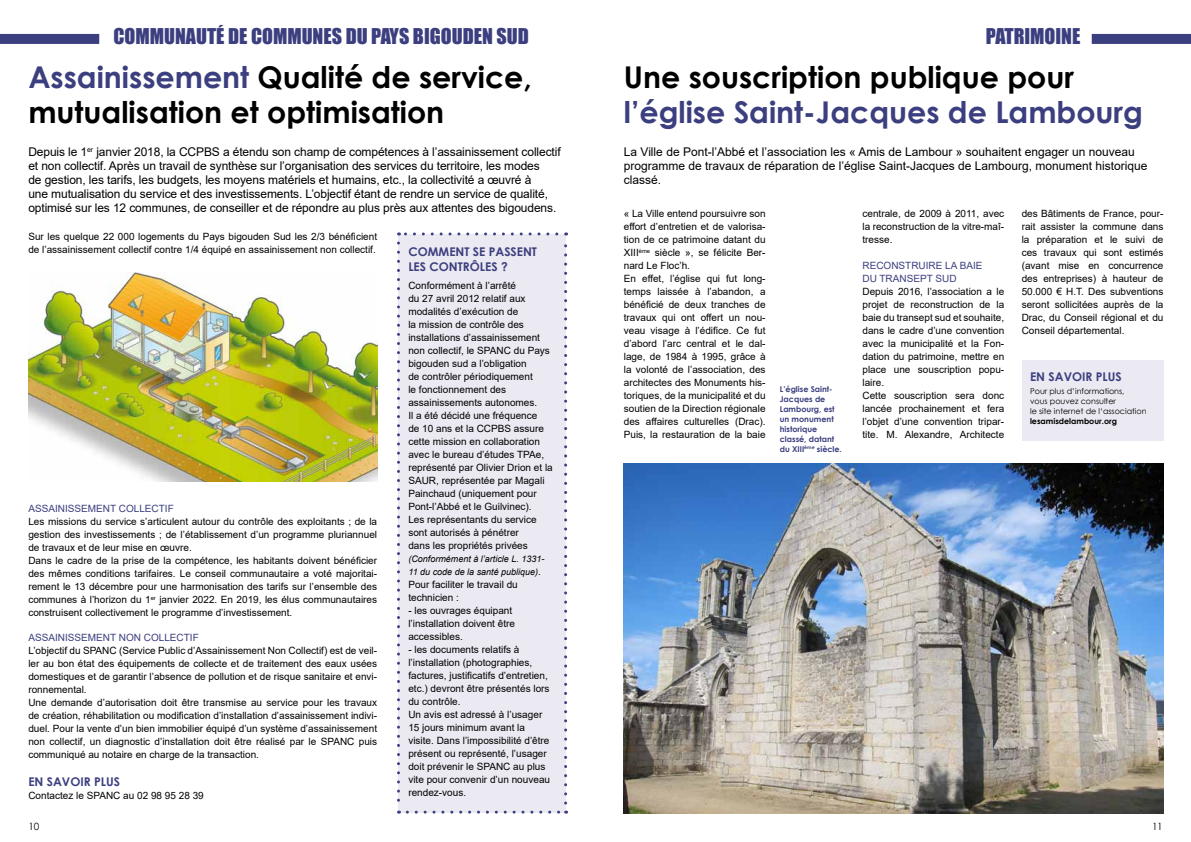
<style>
.page{position:relative;width:1191px;height:842px;background:#fff}
.page>*{position:absolute;margin:0;border:0;box-sizing:border-box;transform-origin:0 0}
.t1{font:700 30px/35px "Century Gothic";color:#000}
.t2{font:700 30px "Century Gothic";color:#3c3f7f}
.t3{font:20px "Impact";color:#3c3f7f}
.t4{font:12px/14px "Arial";letter-spacing:-.01em;color:#000}
.t5{font:700 12px/15px "Century Gothic";color:#3c3f7f}
.t6{font:10px/13px "Arial";color:#000}
.t7{font:10px/13px "Arial";color:#3c3f7f}
.t8{font:10px "Century Gothic";color:#000}
.t9{font:italic 9px/13px "Arial";color:#000}
.t10{font:700 8px/10px "Century Gothic";color:#3c3f7f}
.t11{font:8px/10px "Century Gothic";color:#000}
.t12{font:700 8px "Century Gothic";color:#000}
.s1{color:#3c3f7f}
.s2{font-style:normal;font-size:10px}
</style>
<div class="page">
<div style="left:1022px;top:360px;width:142px;height:81px;background:#ebe9f1"></div>
<div style="left:0;top:34px;width:99px;height:10px;background:#3c3f7f"></div>
<div style="left:1091px;top:34px;width:100px;height:10px;background:#3c3f7f"></div>
<img style="left:28px;top:272px;width:349px;height:210px">
<img style="left:624px;top:463px;width:539px;height:351px">
<div style="left:398px;top:234px;width:167px;height:578px;background:#ebe9f1"></div>
<svg style="left:397px;top:243px;width:3px;height:571px"></svg>
<svg style="left:407px;top:811px;width:159px;height:3px"></svg>
<svg style="left:564px;top:232px;width:3px;height:571px"></svg>
<svg style="left:398px;top:232px;width:159px;height:3px"></svg>
<h2 class="t3" style="left:113px;top:21px;width:417px">COMMUNAUTÉ DE COMMUNES DU PAYS BIGOUDEN SUD</h2>
<h2 class="t3" style="left:985px;top:21px;width:96px">PATRIMOINE</h2>
<h1 class="t1" style="left:28px;top:58px;width:505px"><span class="s1">Assainissement</span> Qualité de service, mutualisation et optimisation</h1>
<p class="t4" style="left:28px;top:145px;width:534px">Depuis le 1<sup>er</sup> janvier 2018, la CCPBS a étendu son champ de compétences à l’assainissement collectif et non collectif. Après un travail de synthèse sur l’organisation des services du territoire, les modes<br>de gestion, les tarifs, les budgets, les moyens matériels et humains, etc., la collectivité a œuvré à<br>une mutualisation du service et des investissements. L’objectif étant de rendre un service de qualité, optimisé sur les 12 communes, de conseiller et de répondre au plus près aux attentes des bigoudens.</p>
<p class="t6" style="left:28px;top:230px;width:350px">Sur les quelque 22 000 logements du Pays bigouden Sud les 2/3 bénéficient de l’assainissement collectif contre 1/4 équipé en assainissement non collectif.</p>
<p class="t7" style="left:28px;top:502px;width:147px">ASSAINISSEMENT COLLECTIF</p>
<p class="t6" style="left:28px;top:515px;width:350px">Les missions du service s’articulent autour du contrôle des exploitants ; de la gestion des investissements ; de l’établissement d’un programme pluriannuel de travaux et de leur mise en œuvre.<br>Dans le cadre de la prise de la compétence, les habitants doivent bénéficier des mêmes conditions tarifaires. Le conseil communautaire a voté majoritai&shy;rement le 13 décembre pour une harmonisation des tarifs sur l’ensemble des communes à l’horizon du 1<sup>er</sup> janvier 2022. En 2019, les élus communautaires construisent collectivement le programme d’investissement.</p>
<p class="t7" style="left:28px;top:631px;width:172px">ASSAINISSEMENT NON COLLECTIF</p>
<p class="t6" style="left:28px;top:644px;width:350px">L’objectif du SPANC (Service Public d’Assainissement Non Collectif) est de veil&shy;ler au bon état des équipements de collecte et de traitement des eaux usées domestiques et de garantir l’absence de pollution et de risque sanitaire et envi&shy;ronnemental.<br>Une demande d’autorisation doit être transmise au service pour les travaux de création, réhabilitation ou modification d’installation d’assainissement indivi&shy;duel. Pour la vente d’un bien immobilier équipé d’un système d’assainissement non collectif, un diagnostic d’installation doit être réalisé par le SPANC puis communiqué au notaire en charge de la transaction.</p>
<p class="t5" style="left:28px;top:773px;width:93px">EN SAVOIR PLUS</p>
<p class="t6" style="left:28px;top:789px;width:177px">Contactez le SPANC au 02 98 95 28 39</p>
<p class="t5" style="left:408px;top:243px;width:130px">COMMENT SE PASSENT<br>LES CONTRÔLES ?</p>
<p class="t6" style="left:408px;top:279px;width:146px">Conformément à l’arrêté<br>du 27 avril 2012 relatif aux modalités d’exécution de<br>la mission de contrôle des installations d’assainissement non collectif, le SPANC du Pays bigouden sud a l’obligation<br>de contrôler périodiquement<br>le fonctionnement des assainissements autonomes.<br>Il a été décidé une fréquence<br>de 10 ans et la CCPBS assure cette mission en collaboration avec le bureau d’études TPAe, représenté par Olivier Drion et la<br>SAUR, représentée par Magali<br>Painchaud (uniquement pour<br>Pont-l’Abbé et le Guilvinec).<br>Les représentants du service sont autorisés à pénétrer<br>dans les propriétés privées</p>
<p class="t9" style="left:408px;top:553px;width:138px">(Conformément à l’article L. 1331-<br>11 du code de la santé publique)<span class="s2">.</span></p>
<p class="t6" style="left:408px;top:578px;width:111px">Pour faciliter le travail du technicien :</p>
<p class="t6" style="left:408px;top:604px;width:108px">- les ouvrages équipant l’installation doivent être accessibles.</p>
<p class="t6" style="left:408px;top:643px;width:143px">- les documents relatifs à l’installation (photographies, factures, justificatifs d’entretien, etc.) devront être présentés lors du contrôle.<br>Un avis est adressé à l’usager<br>15 jours minimum avant la visite. Dans l’impossibilité d’être présent ou représenté, l’usager doit prévenir le SPANC au plus vite pour convenir d’un nouveau rendez-vous.</p>
<h1 class="t1" style="left:624px;top:58px;width:451px">Une souscription publique pour</h1>
<h1 class="t2" style="left:624px;top:89px;width:520px">l’église Saint-Jacques de Lambourg</h1>
<p class="t4" style="left:624px;top:145px;width:525px">La Ville de Pont-l’Abbé et l’association les « Amis de Lambour » souhaitent engager un nouveau programme de travaux de réparation de l’église Saint-Jacques de Lambourg, monument historique classé.</p>
<p class="t6" style="left:624px;top:207px;width:143px">« La Ville entend poursuivre son effort d’entretien et de valorisa&shy;tion de ce patrimoine datant du<br>XIII<sup>ème</sup> siècle », se félicite Ber&shy;nard Le Floc’h.<br>En effet, l’église qui fut long&shy;temps laissée à l’abandon, a bénéficié de deux tranches de travaux qui ont offert un nou&shy;veau visage à l’édifice. Ce fut d’abord l’arc central et le dal&shy;lage, de 1984 à 1995, grâce à la volonté de l’association, des architectes des Monuments his&shy;toriques, de la municipalité et du soutien de la Direction régionale des affaires culturelles (Drac).<br>Puis, la restauration de la baie</p>
<p class="t6" style="left:862px;top:207px;width:143px;text-align:justify">centrale, de 2009 à 2011, avec la reconstruction de la vitre-maî&shy;tresse.</p>
<p class="t7" style="left:862px;top:259px;width:122px">RECONSTRUIRE LA BAIE<br>DU TRANSEPT SUD</p>
<p class="t6" style="left:862px;top:285px;width:143px">Depuis 2016, l’association a le projet de reconstruction de la baie du transept sud et souhaite, dans le cadre d’une convention avec la municipalité et la Fon&shy;dation du patrimoine, mettre en place une souscription popu&shy;laire.<br>Cette souscription sera donc lancée prochainement et fera l’objet d’une convention tripar&shy;tite. M. Alexandre, Architecte</p>
<p class="t10" style="left:780px;top:384px;width:64px">L’église Saint-<br>Jacques de<br>Lambourg, est un monument historique classé, datant du XIII<sup>ème</sup> siècle.</p>
<p class="t6" style="left:1021px;top:207px;width:143px;text-align:justify">des Bâtiments de France, pour&shy;rait assister la commune dans la préparation et le suivi de ces travaux qui sont estimés (avant mise en concurrence des entreprises) à hauteur de 50.000 € H.T. Des subventions seront sollicitées auprès de la Drac, du Conseil régional et du Conseil départemental.</p>
<p class="t5" style="left:1030px;top:369px;width:93px">EN SAVOIR PLUS</p>
<p class="t11" style="left:1030px;top:386px;width:118px">Pour plus d’informations,<br>vous pouvez consulter<br>le site internet de l‘association</p>
<p class="t12" style="left:1030px;top:415px;width:88px">lesamisdelambour.org</p>
<p class="t8" style="left:28px;top:819px;width:13px">10</p>
<p class="t8" style="left:1152px;top:819px;width:12px">11</p>
</div>
